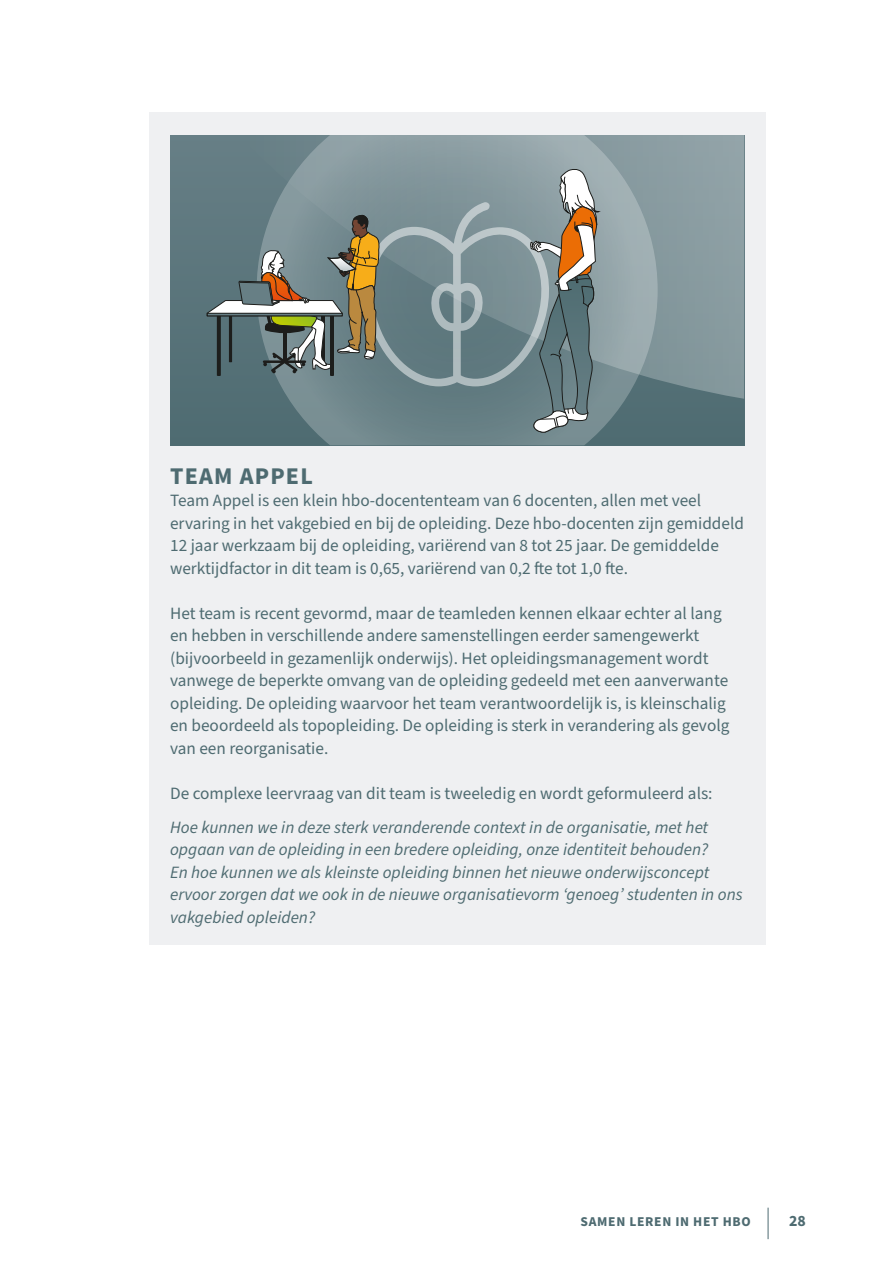
<style>
.page{position:relative;width:893px;height:1263px;background:#fff}
.page>*{position:absolute;margin:0;border:0;box-sizing:border-box;transform-origin:0 0}
.t1{font:700 24px "Source Sans Pro";letter-spacing:.05em;color:#4e6b71}
.t2{font:17.25px/22.5px "Source Sans Pro";color:#4e6b71}
.t3{font:italic 17.25px/22.5px "Source Sans Pro";color:#4e6b71}
.t4{font:700 15.75px "Source Sans Pro";color:#4e6b71}
.t5{font:700 13.5px "Source Sans Pro";letter-spacing:.05em;color:#4e6b71}
</style>
<div class="page">
<hr style="left:768px;top:1208px;width:1px;height:31px;background:#4e6b71">
<div style="left:149px;top:112px;width:616px;height:833px;background:#eff0f2"></div>
<div style="left:170px;top:135px;width:574px;height:310px;background:linear-gradient(to bottom,#677f86,#4e6b71)"></div>
<svg style="left:238px;top:135px;width:506px;height:264px;background:#86999e"></svg>
<svg style="left:257px;top:135px;width:401px;height:310px;background:#85999e"></svg>
<svg style="left:206px;top:168px;width:394px;height:267px;background:#798989"></svg>
<h1 class="t1" style="left:170px;top:459px;width:144px">TEAM APPEL</h1>
<p class="t2" style="left:170px;top:490px;width:575px">Team Appel is een klein hbo-docententeam van 6 docenten, allen met veel ervaring in het vakgebied en bij de opleiding. Deze hbo-docenten zijn gemiddeld 12 jaar werkzaam bij de opleiding, variërend van 8 tot 25 jaar. De gemiddelde werktijdfactor in dit team is 0,65, variërend van 0,2 fte tot 1,0 fte.</p>
<p class="t2" style="left:170px;top:602px;width:561px">Het team is recent gevormd, maar de teamleden kennen elkaar echter al lang en hebben in verschillende andere samenstellingen eerder samengewerkt (bijvoorbeeld in gezamenlijk onderwijs). Het opleidingsmanagement wordt vanwege de beperkte omvang van de opleiding gedeeld met een aanverwante opleiding. De opleiding waarvoor het team verantwoordelijk is, is kleinschalig en beoordeeld als topopleiding. De opleiding is sterk in verandering als gevolg van een reorganisatie.</p>
<p class="t2" style="left:170px;top:782px;width:544px">De complexe leervraag van dit team is tweeledig en wordt geformuleerd als:</p>
<p class="t3" style="left:170px;top:816px;width:574px">Hoe kunnen we in deze sterk veranderende context in de organisatie, met het opgaan van de opleiding in een bredere opleiding, onze identiteit behouden?<br>En hoe kunnen we als kleinste opleiding binnen het nieuwe onderwijsconcept ervoor zorgen dat we ook in de nieuwe organisatievorm ‘genoeg’ studenten in ons vakgebied opleiden?</p>
<p class="t5" style="left:581px;top:1213px;width:172px">SAMEN LEREN IN HET HBO</p>
<p class="t4" style="left:789px;top:1210px;width:18px">28</p>
</div>
